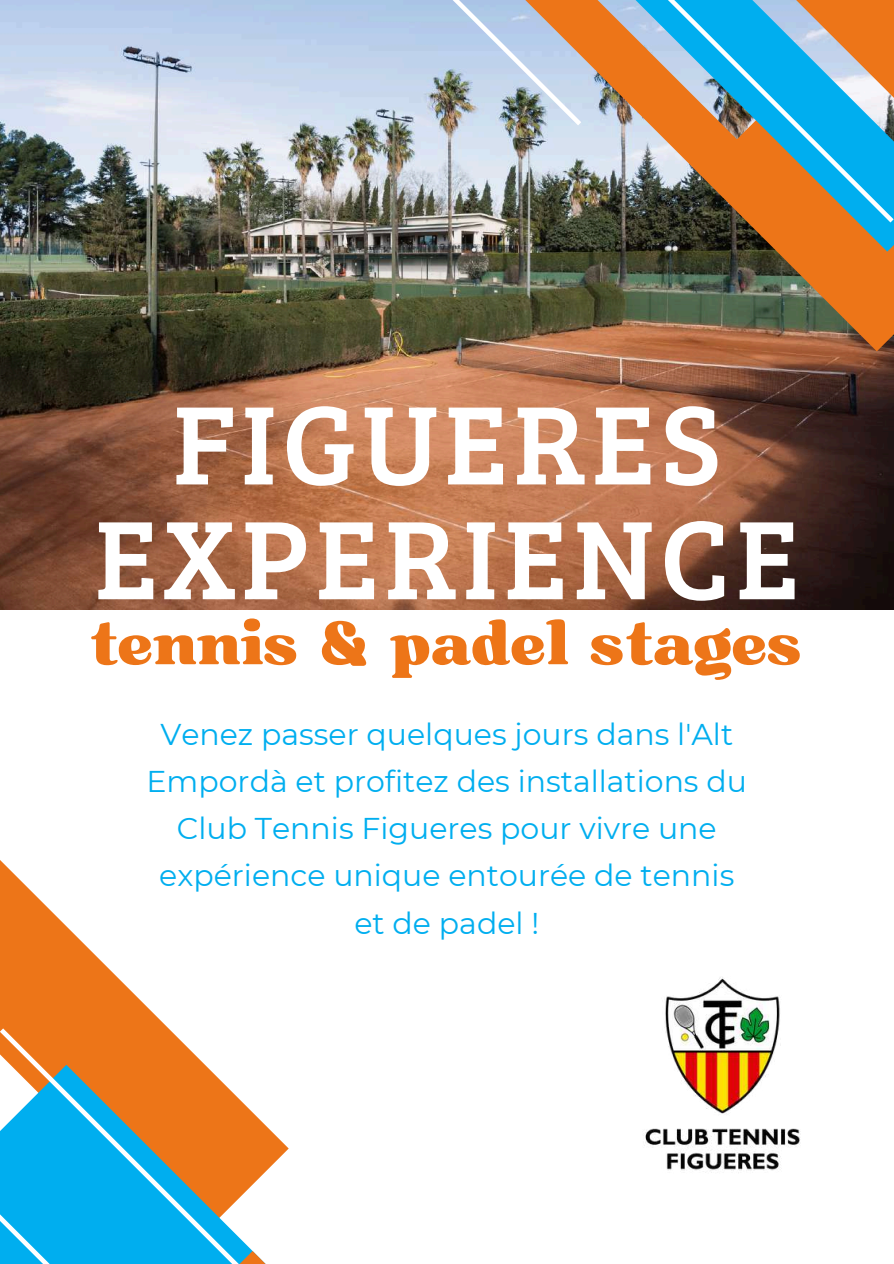
<style>
.page{position:relative;width:894px;height:1264px;background:#fff}
.page>*{position:absolute;margin:0;border:0;box-sizing:border-box;transform-origin:0 0}
.t1{font:115.5px/114.8px "Bree Serif";letter-spacing:.05em;color:#fff;text-align:center}
.t2{font:60px "Bugaki";color:#ed7518}
.t3{font:30px/47.2px "Montserrat";color:#00aeef;text-align:center}
</style>
<div class="page">
<svg style="left:0;top:860px;width:168px;height:168px;fill:#ed7518"></svg>
<svg style="left:0;top:1028px;width:289px;height:235px"></svg>
<img style="left:0;top:0;width:893px;height:610px">
<img style="left:644px;top:977px;width:156px;height:196px">
<img style="left:446px;top:130px;width:280px;height:221px">
<img style="left:726px;top:252px;width:167px;height:144px">
<svg style="left:557px;top:227px;width:336px;height:25px"></svg>
<svg style="left:522px;top:0;width:371px;height:227px"></svg>
<svg style="left:210px;top:0;width:376px;height:130px"></svg>
<h1 class="t1" style="left:94px;top:381px;width:706px">FIGUERES<br>EXPERIENCE</h1>
<h2 class="t2" style="left:89px;top:605px;width:713px">tennis &amp; padel stages</h2>
<p class="t3" style="left:146px;top:710px;width:602px">Venez passer quelques jours dans l'Alt Empordà et profitez des installations du Club Tennis Figueres pour vivre une expérience unique entourée de tennis et de padel !</p>
</div>
